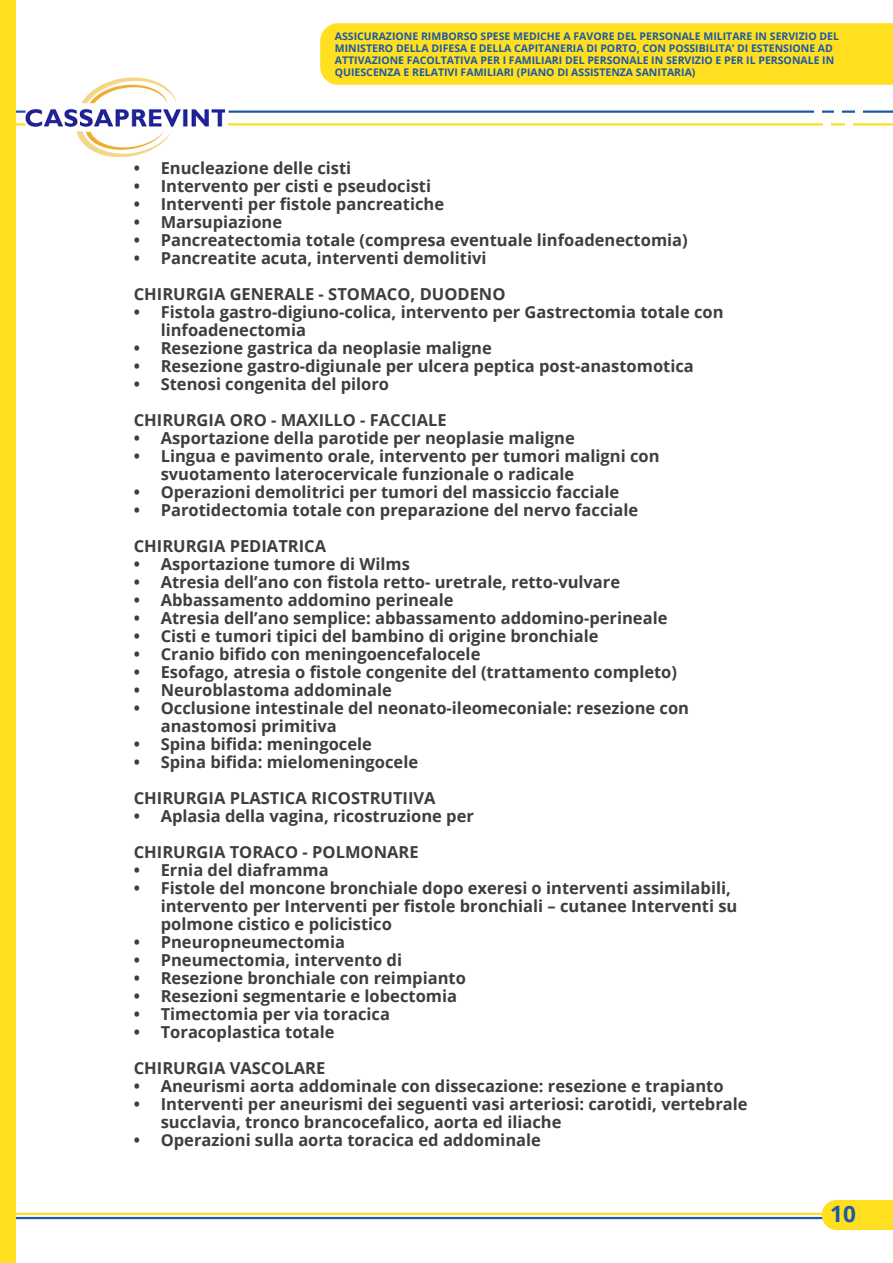
<style>
.page{position:relative;width:893px;height:1263px;background:#fff}
.page>*{position:absolute;margin:0;border:0;box-sizing:border-box;transform-origin:0 0}
.t1{font:700 22.5px "Open Sans";color:#1c58a8}
.t2{font:700 16.5px/18px "Open Sans";color:#3e3e3f}
.t3{font:700 10.5px/12px "Open Sans";color:#1c58a8}
</style>
<div class="page">
<img style="left:24px;top:77px;width:200px;height:80px">
<hr style="left:229px;top:110px;width:664px;height:3px;background:#1c58a8">
<hr style="left:228px;top:123px;width:665px;height:2px;background:#ffdf1f">
<hr style="left:0;top:110px;width:26px;height:3px;background:#1c58a8">
<hr style="left:0;top:123px;width:26px;height:2px;background:#ffdf1f">
<div style="left:814px;top:108px;width:8px;height:7px;background:#fff"></div>
<div style="left:823px;top:120px;width:8px;height:7px;background:#fff"></div>
<div style="left:835px;top:108px;width:7px;height:7px;background:#fff"></div>
<div style="left:855px;top:108px;width:7px;height:7px;background:#fff"></div>
<div style="left:845px;top:120px;width:7px;height:7px;background:#fff"></div>
<hr style="left:0;top:1213px;width:893px;height:2px;background:#ffdf1f">
<hr style="left:0;top:1217px;width:893px;height:2px;background:#1c58a8">
<div style="left:320px;top:23px;width:573px;height:62px;background:#ffdf1f"></div>
<div style="left:0;top:0;width:16px;height:1263px;background:#ffdf1f"></div>
<div style="left:822px;top:1200px;width:71px;height:30px;background:#ffdf1f"></div>
<p class="t3" style="left:335px;top:30px;width:506px">ASSICURAZIONE RIMBORSO SPESE MEDICHE A FAVORE DEL PERSONALE MILITARE IN SERVIZIO DEL MINISTERO DELLA DIFESA E DELLA CAPITANERIA DI PORTO, CON POSSIBILITA’ DI ESTENSIONE AD ATTIVAZIONE FACOLTATIVA PER I FAMILIARI DEL PERSONALE IN SERVIZIO E PER IL PERSONALE IN QUIESCENZA E RELATIVI FAMILIARI (PIANO DI ASSISTENZA SANITARIA)</p>
<p class="t2" style="left:134px;top:159px;width:219px">• Enucleazione delle cisti</p>
<p class="t2" style="left:134px;top:177px;width:299px">• Intervento per cisti e pseudocisti</p>
<p class="t2" style="left:134px;top:195px;width:312px">• Interventi per fistole pancreatiche</p>
<p class="t2" style="left:134px;top:213px;width:150px">• Marsupiazione</p>
<p class="t2" style="left:134px;top:231px;width:556px">• Pancreatectomia totale (compresa eventuale linfoadenectomia)</p>
<p class="t2" style="left:134px;top:249px;width:354px">• Pancreatite acuta, interventi demolitivi</p>
<p class="t2" style="left:134px;top:285px;width:373px">CHIRURGIA GENERALE - STOMACO, DUODENO</p>
<p class="t2" style="left:161px;top:303px;width:564px;text-indent:-27px">• Fistola gastro-digiuno-colica, intervento per Gastrectomia totale con linfoadenectomia</p>
<p class="t2" style="left:134px;top:339px;width:360px">• Resezione gastrica da neoplasie maligne</p>
<p class="t2" style="left:134px;top:357px;width:562px">• Resezione gastro-digiunale per ulcera peptica post-anastomotica</p>
<p class="t2" style="left:134px;top:375px;width:257px">• Stenosi congenita del piloro</p>
<p class="t2" style="left:134px;top:411px;width:314px">CHIRURGIA ORO - MAXILLO - FACCIALE</p>
<p class="t2" style="left:134px;top:429px;width:443px">• Asportazione della parotide per neoplasie maligne</p>
<p class="t2" style="left:161px;top:447px;width:500px;text-indent:-27px">• Lingua e pavimento orale, intervento per tumori maligni con svuotamento laterocervicale funzionale o radicale</p>
<p class="t2" style="left:134px;top:483px;width:487px">• Operazioni demolitrici per tumori del massiccio facciale</p>
<p class="t2" style="left:134px;top:501px;width:506px">• Parotidectomia totale con preparazione del nervo facciale</p>
<p class="t2" style="left:134px;top:537px;width:194px">CHIRURGIA PEDIATRICA</p>
<p class="t2" style="left:134px;top:555px;width:278px">• Asportazione tumore di Wilms</p>
<p class="t2" style="left:134px;top:573px;width:488px">• Atresia dell’ano con fistola retto- uretrale, retto-vulvare</p>
<p class="t2" style="left:134px;top:591px;width:321px">• Abbassamento addomino perineale</p>
<p class="t2" style="left:134px;top:609px;width:535px">• Atresia dell’ano semplice: abbassamento addomino-perineale</p>
<p class="t2" style="left:134px;top:627px;width:466px">• Cisti e tumori tipici del bambino di origine bronchiale</p>
<p class="t2" style="left:134px;top:645px;width:348px">• Cranio bifido con meningoencefalocele</p>
<p class="t2" style="left:134px;top:663px;width:545px">• Esofago, atresia o fistole congenite del (trattamento completo)</p>
<p class="t2" style="left:134px;top:681px;width:260px">• Neuroblastoma addominale</p>
<p class="t2" style="left:161px;top:699px;width:530px;text-indent:-27px">• Occlusione intestinale del neonato-ileomeconiale: resezione con anastomosi primitiva</p>
<p class="t2" style="left:134px;top:735px;width:240px">• Spina bifida: meningocele</p>
<p class="t2" style="left:134px;top:753px;width:286px">• Spina bifida: mielomeningocele</p>
<p class="t2" style="left:134px;top:789px;width:303px">CHIRURGIA PLASTICA RICOSTRUTIIVA</p>
<p class="t2" style="left:134px;top:807px;width:342px">• Aplasia della vagina, ricostruzione per</p>
<p class="t2" style="left:134px;top:843px;width:286px">CHIRURGIA TORACO - POLMONARE</p>
<p class="t2" style="left:134px;top:861px;width:197px">• Ernia del diaframma</p>
<p class="t2" style="left:161px;top:879px;width:578px;text-indent:-27px">• Fistole del moncone bronchiale dopo exeresi o interventi assimilabili, intervento per Interventi per fistole bronchiali – cutanee Interventi su polmone cistico e policistico</p>
<p class="t2" style="left:134px;top:933px;width:213px">• Pneuropneumectomia</p>
<p class="t2" style="left:134px;top:951px;width:270px">• Pneumectomia, intervento di</p>
<p class="t2" style="left:134px;top:969px;width:334px">• Resezione bronchiale con reimpianto</p>
<p class="t2" style="left:134px;top:987px;width:325px">• Resezioni segmentarie e lobectomia</p>
<p class="t2" style="left:134px;top:1005px;width:258px">• Timectomia per via toracica</p>
<p class="t2" style="left:134px;top:1023px;width:202px">• Toracoplastica totale</p>
<p class="t2" style="left:134px;top:1059px;width:193px">CHIRURGIA VASCOLARE</p>
<p class="t2" style="left:134px;top:1077px;width:591px">• Aneurismi aorta addominale con dissecazione: resezione e trapianto</p>
<p class="t2" style="left:161px;top:1095px;width:588px;text-indent:-27px">• Interventi per aneurismi dei seguenti vasi arteriosi: carotidi, vertebrale succlavia, tronco brancocefalico, aorta ed iliache</p>
<p class="t2" style="left:134px;top:1131px;width:409px">• Operazioni sulla aorta toracica ed addominale</p>
<h1 class="t1" style="left:830px;top:1198px;width:27px">10</h1>
</div>
